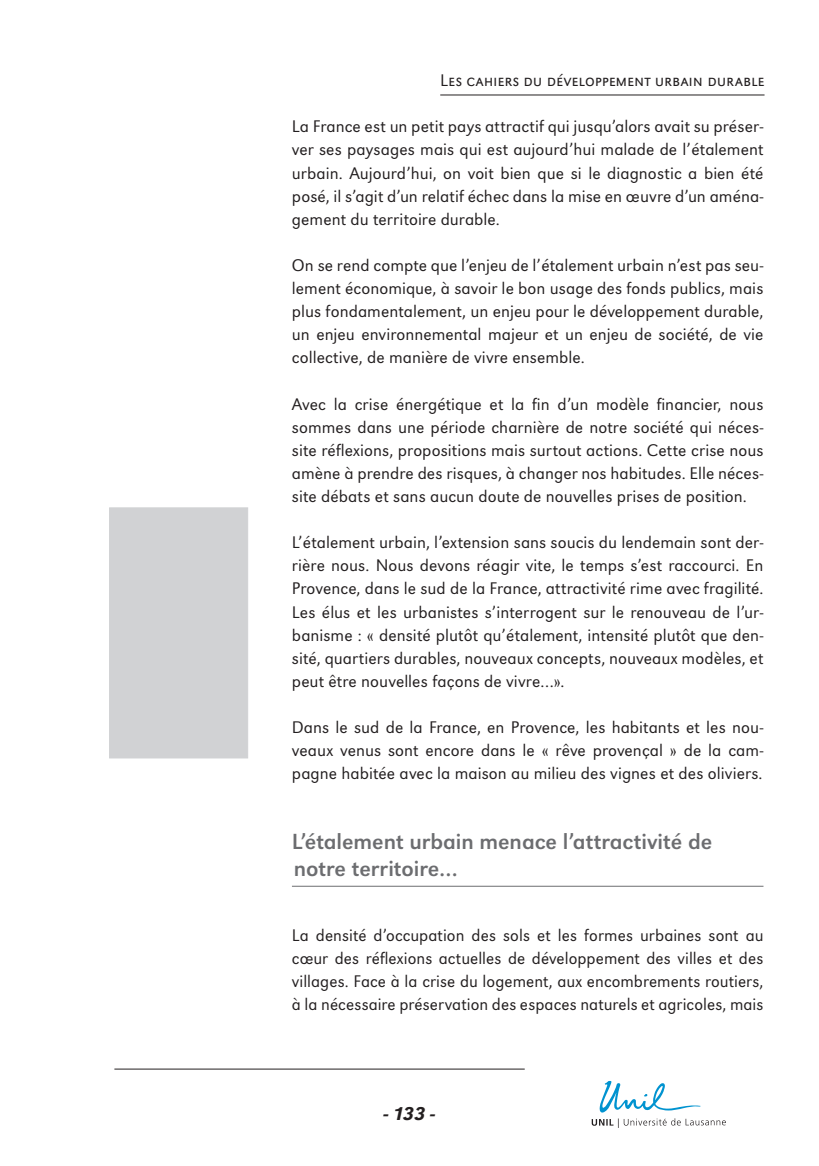
<style>
.page{position:relative;width:819px;height:1166px;background:#fff}
.page>*{position:absolute;margin:0;border:0;box-sizing:border-box;transform-origin:0 0}
.t1{font:22.75px/27.3px "URW Grotesk T";color:#6c6d70}
.t2{font:italic 500 19.25px "URW Grotesk T";color:#231f20}
.t3{font:300 17.5px/23.1px "URW Grotesk T";letter-spacing:.005em;color:#231f20;text-align:justify}
.t4{font:300 17.5px "URW Grotesk SCT";letter-spacing:.005em;color:#231f20}
</style>
<div class="page">
<hr style="left:440px;top:95px;width:324px;height:1px;background:#231f20">
<svg style="left:591px;top:1081px;width:135px;height:47px"></svg>
<div style="left:109px;top:507px;width:139px;height:251px;background:#d1d2d4"></div>
<hr style="left:114px;top:1069px;width:410px;height:1px;background:#231f20">
<hr style="left:292px;top:886px;width:471px;height:1px;background:#6c6d70">
<p class="t4" style="left:440px;top:70px;width:326px">Les cahiers du développement urbain durable</p>
<p class="t3" style="left:292px;top:115px;width:473px">La France est un petit pays attractif qui jusqu’alors avait su préser&shy;ver ses paysages mais qui est aujourd’hui malade de l’étalement urbain. Aujourd’hui, on voit bien que si le diagnostic a bien été posé, il s’agit d’un relatif échec dans la mise en œuvre d’un aména&shy;gement du territoire durable.</p>
<p class="t3" style="left:292px;top:253px;width:473px">On se rend compte que l’enjeu de l’étalement urbain n’est pas seu&shy;lement économique, à savoir le bon usage des fonds publics, mais plus fondamentalement, un enjeu pour le développement durable, un enjeu environnemental majeur et un enjeu de société, de vie collective, de manière de vivre ensemble.</p>
<p class="t3" style="left:292px;top:392px;width:473px">Avec la crise énergétique et la fin d’un modèle financier, nous sommes dans une période charnière de notre société qui néces&shy;site réflexions, propositions mais surtout actions. Cette crise nous amène à prendre des risques, à changer nos habitudes. Elle néces&shy;site débats et sans aucun doute de nouvelles prises de position.</p>
<p class="t3" style="left:292px;top:531px;width:473px">L’étalement urbain, l’extension sans soucis du lendemain sont der&shy;rière nous. Nous devons réagir vite, le temps s’est raccourci. En Provence, dans le sud de la France, attractivité rime avec fragilité.<br>Les élus et les urbanistes s’interrogent sur le renouveau de l’ur&shy;banisme : « densité plutôt qu’étalement, intensité plutôt que den&shy;sité, quartiers durables, nouveaux concepts, nouveaux modèles, et peut être nouvelles façons de vivre…».</p>
<p class="t3" style="left:292px;top:715px;width:473px">Dans le sud de la France, en Provence, les habitants et les nou&shy;veaux venus sont encore dans le « rêve provençal » de la cam&shy;pagne habitée avec la maison au milieu des vignes et des oliviers.</p>
<h1 class="t1" style="left:292px;top:827px;width:422px">L’étalement urbain menace l’attractivité de notre territoire…</h1>
<p class="t3" style="left:292px;top:923px;width:473px">La densité d’occupation des sols et les formes urbaines sont au cœur des réflexions actuelles de développement des villes et des villages. Face à la crise du logement, aux encombrements routiers, à la nécessaire préservation des espaces naturels et agricoles, mais</p>
<p class="t2" style="left:383px;top:1102px;width:53px">- 133 -</p>
</div>
